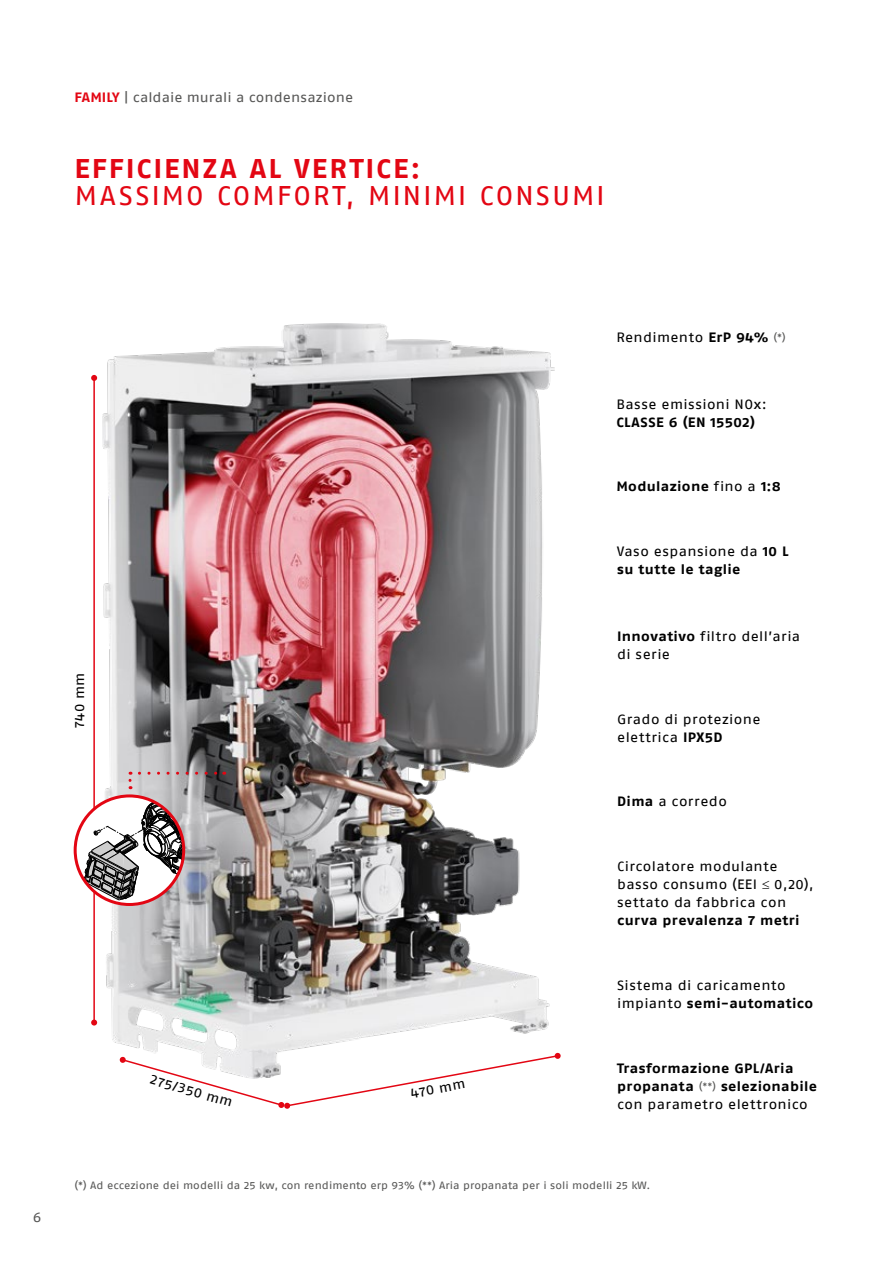
<style>
.page{position:relative;width:893px;height:1263px;background:#fff}
.page>*{position:absolute;margin:0;border:0;box-sizing:border-box;transform-origin:0 0}
.t1{font:27px "Fago Ex Lf";letter-spacing:.065em;color:#e30613}
.t2{font:700 27px "Fago Ex Lf";letter-spacing:.08em;color:#e30613}
.t3{font:13.5px/18px "Fago Ex Lf";letter-spacing:.03em;color:#000}
.t4{font:700 13.5px/18px "Fago Ex Lf";letter-spacing:.025em;color:#000}
.t5{font:13.5px "Fago Ex Lf";letter-spacing:.005em;color:#575756}
.t6{font:10.5px "Fago Ex Lf";letter-spacing:.005em;color:#575756}
.s1{font-weight:700;color:#e30613}
.s2{font-weight:700}
.s3{font-size:10.5px;color:#575756}
.s4{font-weight:400}
.s5{font-weight:400;font-size:10.5px;color:#575756}
</style>
<div class="page">
<img style="left:103px;top:323px;width:451px;height:731px">
<svg style="left:129px;top:772px;width:3px;height:8px"></svg>
<svg style="left:139px;top:772px;width:86px;height:3px"></svg>
<hr style="left:93px;top:378px;width:2px;height:644px;background:#e30613">
<svg style="left:91px;top:375px;width:6px;height:6px"></svg>
<svg style="left:91px;top:1019px;width:6px;height:6px"></svg>
<svg style="left:554px;top:1052px;width:7px;height:7px"></svg>
<svg style="left:119px;top:1054px;width:440px;height:54px"></svg>
<svg style="left:75px;top:796px;width:110px;height:108px"></svg>
<div style="left:74px;top:794px;width:111px;height:112px;border:3px solid #e30613;border-radius:50%"></div>
<div style="left:82px;top:831px;width:11px;height:15px;background:#fff"></div>
<p class="t5" style="left:74px;top:89px;width:280px"><span class="s1">FAMILY</span> | caldaie murali a condensazione</p>
<h1 class="t2" style="left:74px;top:153px;width:347px">EFFICIENZA AL VERTICE:</h1>
<h1 class="t1" style="left:74px;top:180px;width:532px">MASSIMO COMFORT, MINIMI CONSUMI</h1>
<p class="t5" style="left:33px;top:1209px;width:10px">6</p>
<p class="t3" style="left:616px;top:328px;width:171px">Rendimento <span class="s2">ErP 94%</span> <span class="s3">(*)</span></p>
<p class="t3" style="left:616px;top:395px;width:152px">Basse emissioni NOx:</p>
<p class="t4" style="left:616px;top:413px;width:140px">CLASSE 6 (EN 15502)</p>
<p class="t4" style="left:616px;top:477px;width:166px">Modulazione <span class="s4">fino a</span> 1:8</p>
<p class="t4" style="left:617px;top:542px;width:173px"><span class="s4">Vaso espansione da</span> 10 L su tutte le taglie</p>
<p class="t3" style="left:70px;top:728px;width:57px;rotate:-90deg">740 mm</p>
<p class="t3" style="left:153px;top:1070px;width:87px;rotate:16deg">275/350 mm</p>
<p class="t3" style="left:409px;top:1084px;width:57px;rotate:-10deg">470 mm</p>
<p class="t3" style="left:617px;top:627px;width:185px"><span class="s2">Innovativo</span> filtro dell’aria di serie</p>
<p class="t3" style="left:617px;top:710px;width:145px">Grado di protezione elettrica <span class="s2">IPX5D</span></p>
<p class="t3" style="left:617px;top:792px;width:111px"><span class="s2">Dima</span> a corredo</p>
<p class="t3" style="left:617px;top:857px;width:198px">Circolatore modulante basso consumo (EEI ≤ 0,20), settato da fabbrica con</p>
<p class="t4" style="left:617px;top:911px;width:184px">curva prevalenza 7 metri</p>
<p class="t3" style="left:617px;top:976px;width:197px">Sistema di caricamento impianto <span class="s2">semi-automatico</span></p>
<p class="t4" style="left:617px;top:1059px;width:201px">Trasformazione GPL/Aria propanata <span class="s5">(**)</span> selezionabile <span class="s4">con parametro elettronico</span></p>
<p class="t6" style="left:74px;top:1179px;width:578px">(*) Ad eccezione dei modelli da 25 kw, con rendimento erp 93% (**) Aria propanata per i soli modelli 25 kW.</p>
</div>
